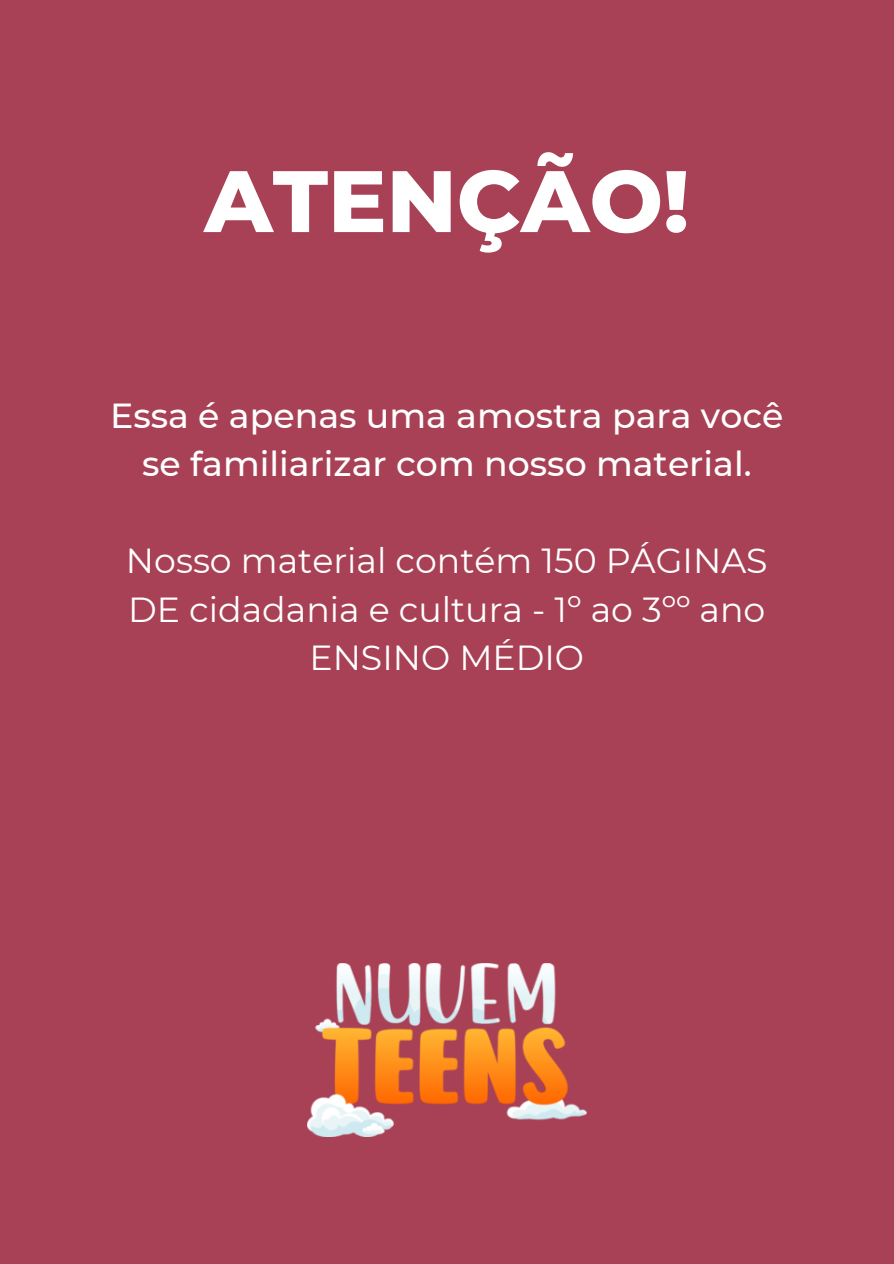
<style>
.page{position:relative;width:894px;height:1264px;background:#fff}
.page>*{position:absolute;margin:0;border:0;box-sizing:border-box;transform-origin:0 0}
.t1{font:800 87px "Montserrat";color:#fff}
.t2{font:34.8px/48.4px "Montserrat";color:#fff;text-align:center}
.t3{font:500 34.8px/48.4px "Montserrat";color:#fff;text-align:center}
</style>
<div class="page">
<div style="left:0;top:0;width:893px;height:1263px;background:#a84156"></div>
<img style="left:308px;top:963px;width:278px;height:173px">
<p class="t1" style="left:204px;top:148px;width:486px">ATENÇÃO!</p>
<h1 class="t3" style="left:110px;top:391px;width:674px">Essa é apenas uma amostra para você se familiarizar com nosso material.</h1>
<h2 class="t2" style="left:126px;top:536px;width:643px">Nosso material contém 150 PÁGINAS<br>DE cidadania e cultura - 1º ao 3ºº ano<br>ENSINO MÉDIO</h2>
</div>
